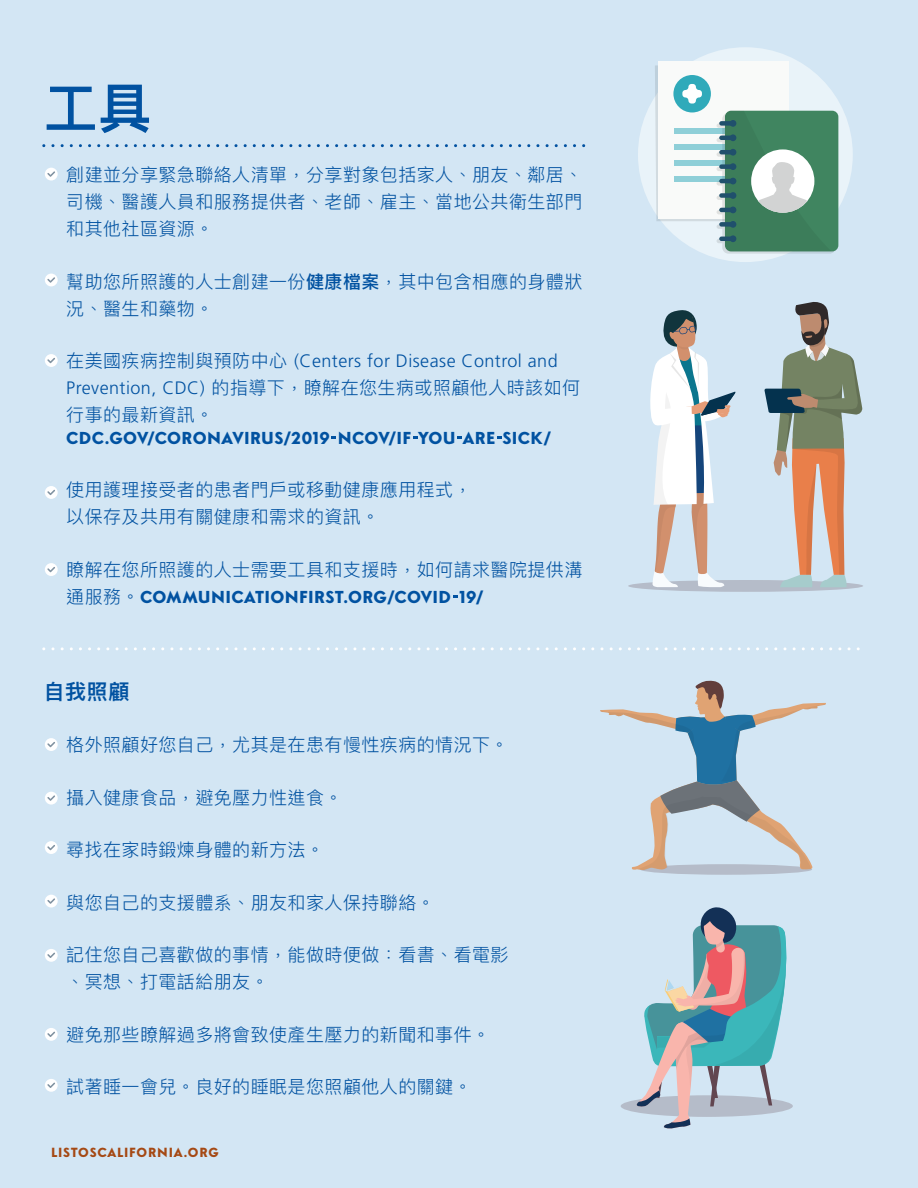
<style>
.page{position:relative;width:918px;height:1188px;background:#d3e6f4}
.page>*{position:absolute;margin:0;border:0;box-sizing:border-box;transform-origin:0 0}
.t1{font:600 54px "Ping Fang HK";color:#0152a1}
.t2{font:600 21px "Ping Fang HK";color:#0152a1}
.t3{font:300 18px/27px "Ping Fang HK";letter-spacing:.025em;color:#0152a1}
.t4{font:300 18px/27px "Frutiger";letter-spacing:.025em;color:#0152a1}
.t5{font:800 18px "Simplo";letter-spacing:.025em;color:#0152a1}
.t6{font:800 13.8px "Simplo";letter-spacing:.06em;color:#a54914}
.s1{font-weight:500}
.s2{font-family:"Ping Fang HK"}
.s3{font-family:"Simplo";font-weight:800}
</style>
<div class="page">
<svg style="left:44px;top:647px;width:816px;height:3px"></svg>
<div style="left:638px;top:47px;width:215px;height:215px;background:#e9f3f9;border-radius:50%"></div>
<svg style="left:655px;top:63px;width:181px;height:191px"></svg>
<div style="left:719px;top:222px;width:16px;height:5px;background:#20506c;border-radius:2px"></div>
<div style="left:730px;top:221px;width:6px;height:7px;background:#20506c;border-radius:50%"></div>
<hr style="left:719px;top:237px;width:16px;height:4px;background:#20506c;border-radius:2px">
<div style="left:730px;top:235px;width:6px;height:7px;background:#20506c;border-radius:50%"></div>
<div style="left:45px;top:168px;width:13px;height:13px;background:#fff;border-radius:50%"></div>
<svg style="left:47px;top:171px;width:8px;height:6px"></svg>
<div style="left:45px;top:738px;width:13px;height:13px;background:#fff;border-radius:50%"></div>
<svg style="left:47px;top:742px;width:8px;height:5px"></svg>
<div style="left:45px;top:792px;width:13px;height:13px;background:#fff;border-radius:50%"></div>
<svg style="left:47px;top:795px;width:8px;height:6px"></svg>
<div style="left:45px;top:841px;width:13px;height:13px;background:#fff;border-radius:50%"></div>
<svg style="left:47px;top:845px;width:8px;height:5px"></svg>
<div style="left:45px;top:895px;width:13px;height:13px;background:#fff;border-radius:50%"></div>
<svg style="left:47px;top:898px;width:8px;height:6px"></svg>
<div style="left:45px;top:949px;width:13px;height:13px;background:#fff;border-radius:50%"></div>
<svg style="left:47px;top:953px;width:8px;height:5px"></svg>
<div style="left:45px;top:1028px;width:13px;height:13px;background:#fff;border-radius:50%"></div>
<svg style="left:47px;top:1032px;width:8px;height:5px"></svg>
<div style="left:45px;top:1079px;width:13px;height:13px;background:#fff;border-radius:50%"></div>
<svg style="left:47px;top:1083px;width:8px;height:5px"></svg>
<div style="left:45px;top:274px;width:13px;height:12px;background:#fff;border-radius:50%"></div>
<svg style="left:47px;top:277px;width:8px;height:6px"></svg>
<div style="left:45px;top:354px;width:13px;height:13px;background:#fff;border-radius:50%"></div>
<svg style="left:47px;top:358px;width:8px;height:5px"></svg>
<div style="left:45px;top:486px;width:13px;height:13px;background:#fff;border-radius:50%"></div>
<svg style="left:47px;top:490px;width:8px;height:5px"></svg>
<div style="left:45px;top:563px;width:13px;height:13px;background:#fff;border-radius:50%"></div>
<svg style="left:47px;top:567px;width:8px;height:5px"></svg>
<div style="left:640px;top:864px;width:172px;height:11px;background:#b5bcc9;border-radius:50%"></div>
<svg style="left:600px;top:680px;width:226px;height:190px"></svg>
<div style="left:621px;top:1095px;width:172px;height:22px;background:#b5bcc9;border-radius:50%"></div>
<svg style="left:636px;top:907px;width:155px;height:222px"></svg>
<svg style="left:44px;top:144px;width:542px;height:3px"></svg>
<div style="left:628px;top:580px;width:235px;height:12px;background:#b5bcc9;border-radius:50%"></div>
<svg style="left:765px;top:302px;width:97px;height:285px"></svg>
<svg style="left:648px;top:310px;width:88px;height:277px"></svg>
<h2 class="t1" style="left:44px;top:75px;width:110px">工具</h2>
<p class="t3" style="left:66px;top:161px;width:518px;text-align:justify">創建並分享緊急聯絡人清單，分享對象包括家人、朋友、鄰居、司機、醫護人員和服務提供者、老師、雇主、當地公共衛生部門和其他社區資源。</p>
<p class="t3" style="left:66px;top:268px;width:518px">幫助您所照護的人士創建一份<span class="s1">健康檔案</span>，其中包含相應的身體狀況、醫生和藥物。</p>
<p class="t4" style="left:66px;top:348px;width:515px"><span class="s2">在美國疾病控制與預防中心</span> (Centers for Disease Control and<br>Prevention, CDC) <span class="s2">的指導下，瞭解在您生病或照顧他人時該如何行事的最新資訊。</span></p>
<p class="t5" style="left:66px;top:427px;width:486px">CDC.GOV/CORONAVIRUS/2019 NCOV/IF YOU ARE SICK/</p>
<p class="t3" style="left:66px;top:476px;width:407px">使用護理接受者的患者門戶或移動健康應用程式，以保存及共用有關健康和需求的資訊。</p>
<p class="t3" style="left:66px;top:556px;width:518px">瞭解在您所照護的人士需要工具和支援時，如何請求醫院提供溝通服務。<span class="s3">COMMUNICATIONFIRST.ORG/COVID 19/</span></p>
<h3 class="t2" style="left:44px;top:678px;width:87px">自我照顧</h3>
<p class="t3" style="left:66px;top:731px;width:444px">格外照顧好您自己，尤其是在患有慢性疾病的情況下。</p>
<p class="t3" style="left:66px;top:784px;width:278px">攝入健康食品，避免壓力性進食。</p>
<p class="t3" style="left:66px;top:836px;width:259px">尋找在家時鍛煉身體的新方法。</p>
<p class="t3" style="left:66px;top:889px;width:370px">與您自己的支援體系、朋友和家人保持聯絡。</p>
<p class="t3" style="left:66px;top:941px;width:444px">記住您自己喜歡做的事情，能做時便做：看書、看電影、冥想、打電話給朋友。</p>
<p class="t3" style="left:66px;top:1021px;width:425px">避免那些瞭解過多將會致使產生壓力的新聞和事件。</p>
<p class="t3" style="left:66px;top:1073px;width:407px">試著睡一會兒。良好的睡眠是您照顧他人的關鍵。</p>
<p class="t6" style="left:51px;top:1145px;width:169px">LISTOSCALIFORNIA.ORG</p>
</div>
